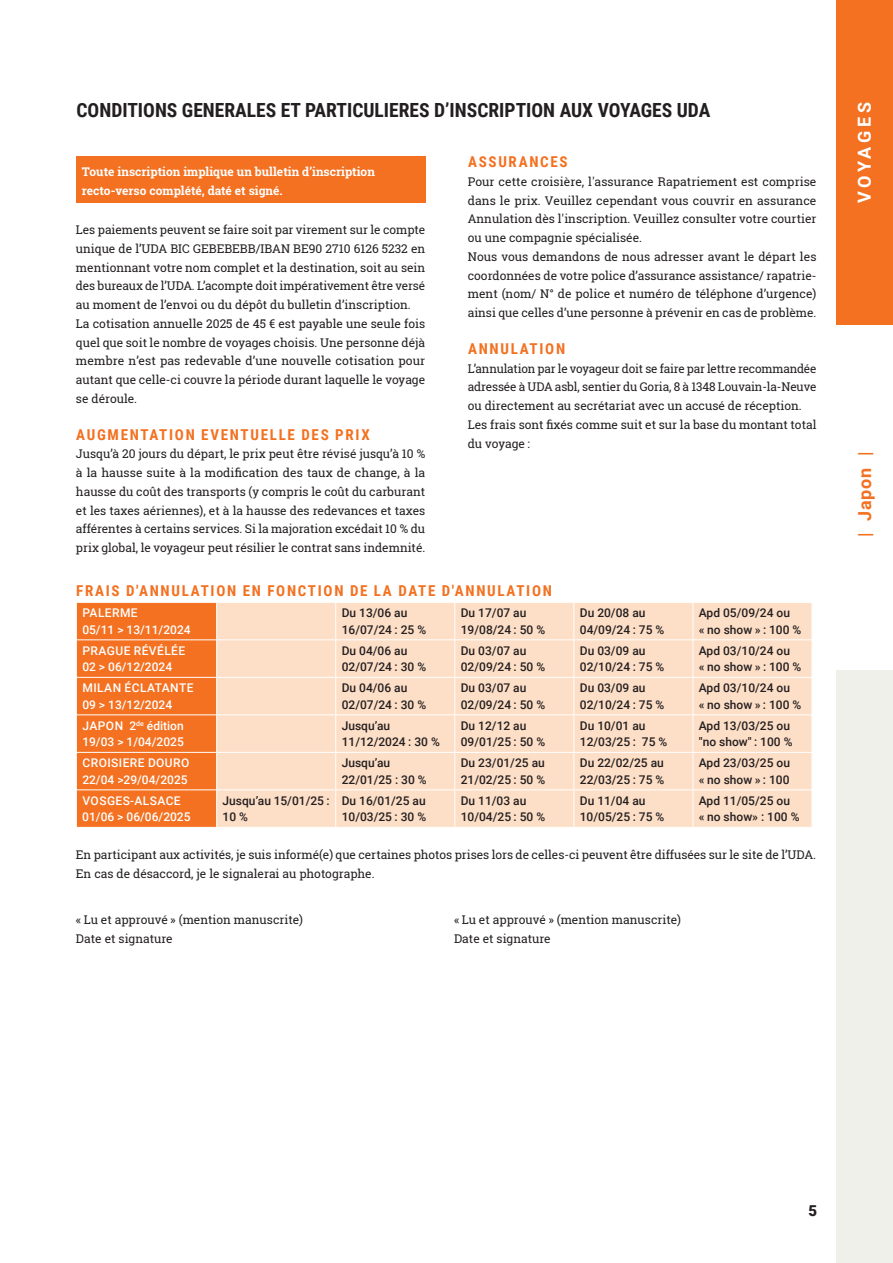
<style>
.page{position:relative;width:893px;height:1263px;background:#fff}
.page>*{position:absolute;margin:0;border:0;box-sizing:border-box;transform-origin:0 0}
.t1{font:700 19.5px "Roboto Condensed";color:#231f20}
.t2{font:700 18px "Roboto";letter-spacing:.195em;color:#fff}
.t3{font:700 18px "Roboto";letter-spacing:.05em;color:#f37121}
.t4{font:700 15px "Roboto Condensed";letter-spacing:.115em;color:#f37121}
.t5{font:900 15px "Roboto";color:#231f20}
.t6{font:12px/18.8px "Roboto Slab";color:#231f20}
.t7{font:500 12px/16.5px "Roboto";color:#231f20}
.t8{font:500 12px/16.5px "Roboto";letter-spacing:.025em;color:#fff}
.t9{font:700 12px/18.8px "Roboto Slab";color:#fff}
.t10{font:500 12px/16.5px "Roboto";color:#fff}
</style>
<div class="page">
<div style="left:836px;top:0;width:57px;height:324px;background:#f37121"></div>
<div style="left:836px;top:670px;width:57px;height:593px;background:#f0f0ea"></div>
<div style="left:76px;top:156px;width:349px;height:46px;background:#f37121"></div>
<div style="left:77px;top:603px;width:139px;height:224px;background:#f37121"></div>
<div style="left:217px;top:603px;width:595px;height:224px;background:#fddec6"></div>
<hr style="left:335px;top:603px;width:1px;height:36px;background:#fff">
<hr style="left:454px;top:603px;width:1px;height:36px;background:#fff">
<hr style="left:573px;top:603px;width:1px;height:36px;background:#fff">
<hr style="left:693px;top:603px;width:1px;height:36px;background:#fff">
<hr style="left:217px;top:639px;width:119px;height:1px;background:#fff">
<hr style="left:336px;top:639px;width:119px;height:1px;background:#fff">
<hr style="left:335px;top:640px;width:1px;height:37px;background:#fff">
<hr style="left:455px;top:639px;width:119px;height:1px;background:#fff">
<hr style="left:454px;top:640px;width:1px;height:37px;background:#fff">
<hr style="left:574px;top:639px;width:119px;height:1px;background:#fff">
<hr style="left:573px;top:640px;width:1px;height:37px;background:#fff">
<hr style="left:693px;top:639px;width:119px;height:1px;background:#fff">
<hr style="left:693px;top:640px;width:1px;height:37px;background:#fff">
<hr style="left:217px;top:677px;width:119px;height:1px;background:#fff">
<hr style="left:336px;top:677px;width:119px;height:1px;background:#fff">
<hr style="left:335px;top:678px;width:1px;height:36px;background:#fff">
<hr style="left:455px;top:677px;width:119px;height:1px;background:#fff">
<hr style="left:454px;top:678px;width:1px;height:36px;background:#fff">
<hr style="left:574px;top:677px;width:119px;height:1px;background:#fff">
<hr style="left:573px;top:678px;width:1px;height:36px;background:#fff">
<hr style="left:693px;top:677px;width:119px;height:1px;background:#fff">
<hr style="left:693px;top:678px;width:1px;height:36px;background:#fff">
<hr style="left:217px;top:714px;width:119px;height:1px;background:#fff">
<hr style="left:336px;top:714px;width:119px;height:1px;background:#fff">
<hr style="left:335px;top:715px;width:1px;height:37px;background:#fff">
<hr style="left:455px;top:714px;width:119px;height:1px;background:#fff">
<hr style="left:454px;top:715px;width:1px;height:37px;background:#fff">
<hr style="left:574px;top:714px;width:119px;height:1px;background:#fff">
<hr style="left:573px;top:715px;width:1px;height:37px;background:#fff">
<hr style="left:693px;top:714px;width:119px;height:1px;background:#fff">
<hr style="left:693px;top:715px;width:1px;height:37px;background:#fff">
<hr style="left:217px;top:752px;width:119px;height:1px;background:#fff">
<hr style="left:336px;top:752px;width:119px;height:1px;background:#fff">
<hr style="left:335px;top:753px;width:1px;height:36px;background:#fff">
<hr style="left:455px;top:752px;width:119px;height:1px;background:#fff">
<hr style="left:454px;top:753px;width:1px;height:36px;background:#fff">
<hr style="left:574px;top:752px;width:119px;height:1px;background:#fff">
<hr style="left:573px;top:753px;width:1px;height:36px;background:#fff">
<hr style="left:693px;top:752px;width:119px;height:1px;background:#fff">
<hr style="left:693px;top:753px;width:1px;height:36px;background:#fff">
<hr style="left:217px;top:789px;width:119px;height:1px;background:#fff">
<hr style="left:336px;top:789px;width:119px;height:1px;background:#fff">
<hr style="left:335px;top:790px;width:1px;height:37px;background:#fff">
<hr style="left:455px;top:789px;width:119px;height:1px;background:#fff">
<hr style="left:454px;top:790px;width:1px;height:37px;background:#fff">
<hr style="left:574px;top:789px;width:119px;height:1px;background:#fff">
<hr style="left:573px;top:790px;width:1px;height:37px;background:#fff">
<hr style="left:693px;top:789px;width:119px;height:1px;background:#fff">
<hr style="left:693px;top:790px;width:1px;height:37px;background:#fff">
<hr style="left:76px;top:639px;width:141px;height:1px;background:#fff">
<hr style="left:76px;top:677px;width:141px;height:1px;background:#fff">
<hr style="left:76px;top:714px;width:141px;height:1px;background:#fff">
<hr style="left:76px;top:752px;width:141px;height:1px;background:#fff">
<hr style="left:76px;top:789px;width:141px;height:1px;background:#fff">
<h1 class="t1" style="left:77px;top:96px;width:635px">CONDITIONS GENERALES ET PARTICULIERES D’INSCRIPTION AUX VOYAGES UDA</h1>
<p class="t9" style="left:82px;top:162px;width:295px">Toute inscription implique un bulletin d’inscription recto-verso complété, daté et signé.</p>
<p class="t6" style="left:76px;top:220px;width:351px">Les paiements peuvent se faire soit par virement sur le compte unique de l’UDA BIC GEBEBEBB/IBAN BE90 2710 6126 5232 en mentionnant votre nom complet et la destination, soit au sein des bureaux de l’UDA. L’acompte doit impérativement être versé au moment de l’envoi ou du dépôt du bulletin d’inscription.<br>La cotisation annuelle 2025 de 45 € est payable une seule fois quel que soit le nombre de voyages choisis. Une personne déjà membre n’est pas redevable d’une nouvelle cotisation pour autant que celle-ci couvre la période durant laquelle le voyage se déroule.</p>
<p class="t4" style="left:76px;top:424px;width:295px">AUGMENTATION EVENTUELLE DES PRIX</p>
<p class="t6" style="left:76px;top:444px;width:351px;text-align:justify">Jusqu’à 20 jours du départ, le prix peut être révisé jusqu’à 10 % à la hausse suite à la modification des taux de change, à la hausse du coût des transports (y compris le coût du carburant et les taxes aériennes), et à la hausse des redevances et taxes afférentes à certains services. Si la majoration excédait 10 % du prix global, le voyageur peut résilier le contrat sans indemnité.</p>
<p class="t4" style="left:468px;top:151px;width:101px">ASSURANCES</p>
<p class="t6" style="left:468px;top:172px;width:350px">Pour cette croisière, l'assurance Rapatriement est comprise dans le prix. Veuillez cependant vous couvrir en assurance Annulation dès l'inscription. Veuillez consulter votre courtier ou une compagnie spécialisée.<br>Nous vous demandons de nous adresser avant le départ les coordonnées de votre police d’assurance assistance/ rapatrie&shy;ment (nom/ N° de police et numéro de téléphone d’urgence) ainsi que celles d’une personne à prévenir en cas de problème.</p>
<p class="t4" style="left:468px;top:338px;width:99px">ANNULATION</p>
<p class="t6" style="left:468px;top:359px;width:350px">L’annulation par le voyageur doit se faire par lettre recommandée adressée à UDA asbl, sentier du Goria, 8 à 1348 Louvain-la-Neuve ou directement au secrétariat avec un accusé de réception.<br>Les frais sont fixés comme suit et sur la base du montant total du voyage :</p>
<p class="t4" style="left:76px;top:580px;width:477px">FRAIS D'ANNULATION EN FONCTION DE LA DATE D'ANNULATION</p>
<p class="t10" style="left:82px;top:604px;width:110px">PALERME<br>05/11 &gt; 13/11/2024</p>
<p class="t7" style="left:342px;top:604px;width:86px">Du 13/06 au<br>16/07/24 : 25 %</p>
<p class="t7" style="left:461px;top:604px;width:86px">Du 17/07 au<br>19/08/24 : 50 %</p>
<p class="t7" style="left:580px;top:604px;width:86px">Du 20/08 au<br>04/09/24 : 75 %</p>
<p class="t7" style="left:699px;top:604px;width:104px">Apd 05/09/24 ou<br>« no show » : 100 %</p>
<p class="t8" style="left:82px;top:642px;width:104px">PRAGUE RÉVÉLÉE<br>02 &gt; 06/12/2024</p>
<p class="t7" style="left:342px;top:642px;width:86px">Du 04/06 au<br>02/07/24 : 30 %</p>
<p class="t7" style="left:461px;top:642px;width:86px">Du 03/07 au<br>02/09/24 : 50 %</p>
<p class="t7" style="left:580px;top:642px;width:86px">Du 03/09 au<br>02/10/24 : 75 %</p>
<p class="t7" style="left:699px;top:642px;width:104px">Apd 03/10/24 ou<br>« no show » : 100 %</p>
<p class="t8" style="left:82px;top:679px;width:113px">MILAN ÉCLATANTE<br>09 &gt; 13/12/2024</p>
<p class="t7" style="left:342px;top:679px;width:86px">Du 04/06 au<br>02/07/24 : 30 %</p>
<p class="t7" style="left:461px;top:679px;width:86px">Du 03/07 au<br>02/09/24 : 50 %</p>
<p class="t7" style="left:580px;top:679px;width:86px">Du 03/09 au<br>02/10/24 : 75 %</p>
<p class="t7" style="left:699px;top:679px;width:104px">Apd 03/10/24 ou<br>« no show » : 100 %</p>
<p class="t10" style="left:82px;top:717px;width:103px">JAPON 2<sup>de</sup> édition<br>19/03 &gt; 1/04/2025</p>
<p class="t7" style="left:342px;top:717px;width:100px">Jusqu’au<br>11/12/2024 : 30 %</p>
<p class="t7" style="left:461px;top:717px;width:86px">Du 12/12 au<br>09/01/25 : 50 %</p>
<p class="t7" style="left:580px;top:717px;width:89px">Du 10/01 au<br>12/03/25 : 75 %</p>
<p class="t7" style="left:699px;top:717px;width:95px">Apd 13/03/25 ou "no show" : 100 %</p>
<p class="t8" style="left:82px;top:754px;width:109px">CROISIERE DOURO<br>22/04 &gt;29/04/2025</p>
<p class="t7" style="left:342px;top:754px;width:86px">Jusqu’au<br>22/01/25 : 30 %</p>
<p class="t7" style="left:461px;top:754px;width:86px">Du 23/01/25 au<br>21/02/25 : 50 %</p>
<p class="t7" style="left:580px;top:754px;width:86px">Du 22/02/25 au<br>22/03/25 : 75 %</p>
<p class="t7" style="left:699px;top:754px;width:93px">Apd 23/03/25 ou « no show » : 100</p>
<p class="t8" style="left:82px;top:792px;width:110px">VOSGES-ALSACE<br>01/06 &gt; 06/06/2025</p>
<p class="t7" style="left:223px;top:792px;width:109px">Jusqu’au 15/01/25 :<br>10 %</p>
<p class="t7" style="left:342px;top:792px;width:86px">Du 16/01/25 au<br>10/03/25 : 30 %</p>
<p class="t7" style="left:461px;top:792px;width:86px">Du 11/03 au<br>10/04/25 : 50 %</p>
<p class="t7" style="left:580px;top:792px;width:86px">Du 11/04 au<br>10/05/25 : 75 %</p>
<p class="t7" style="left:699px;top:792px;width:102px">Apd 11/05/25 ou<br>« no show» : 100 %</p>
<p class="t6" style="left:76px;top:845px;width:741px">En participant aux activités, je suis informé(e) que certaines photos prises lors de celles-ci peuvent être diffusées sur le site de l’UDA.<br>En cas de désaccord, je le signalerai au photographe.</p>
<p class="t6" style="left:76px;top:910px;width:229px">« Lu et approuvé » (mention manuscrite)</p>
<p class="t6" style="left:454px;top:910px;width:229px">« Lu et approuvé » (mention manuscrite)</p>
<p class="t6" style="left:76px;top:929px;width:98px">Date et signature</p>
<p class="t6" style="left:454px;top:929px;width:98px">Date et signature</p>
<h2 class="t2" style="left:852px;top:203px;width:103px;rotate:-90deg">VOYAGES</h2>
<h2 class="t3" style="left:852px;top:537px;width:88px;rotate:-90deg">| Japon |</h2>
<p class="t5" style="left:808px;top:1200px;width:10px">5</p>
</div>
